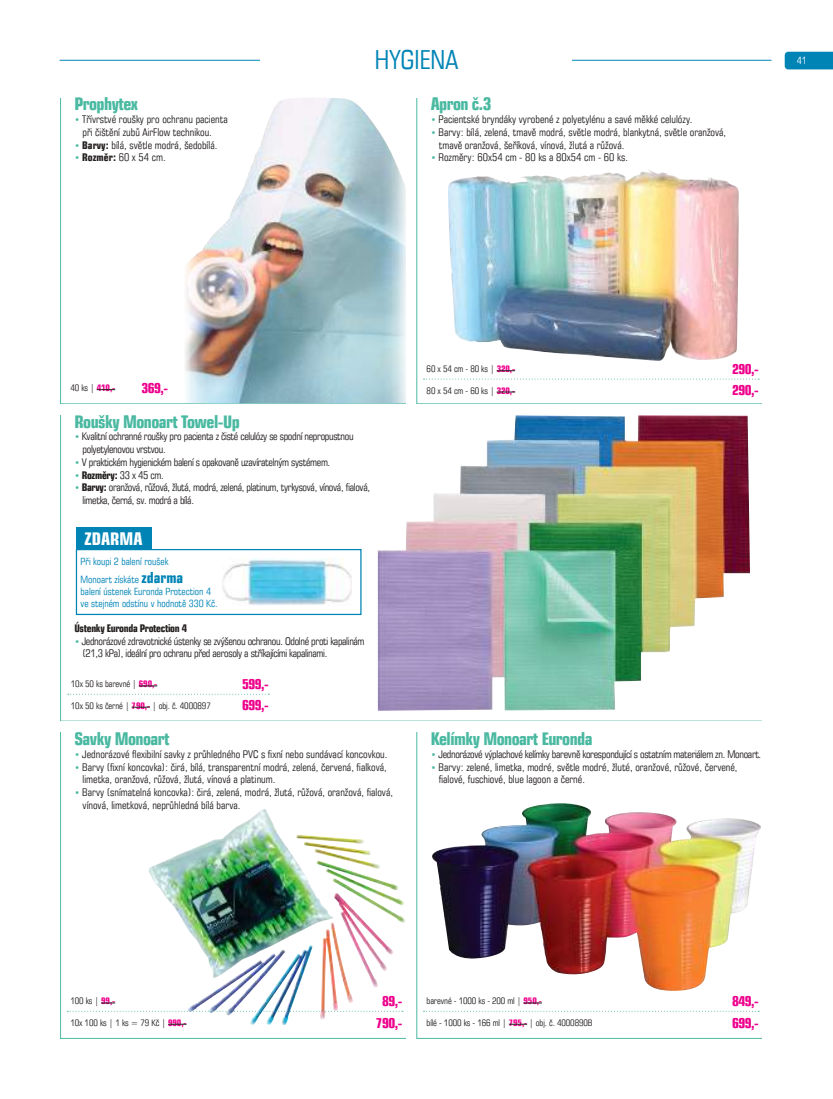
<style>
.page{position:relative;width:833px;height:1099px;background:#fff}
.page>*{position:absolute;margin:0;border:0;box-sizing:border-box;transform-origin:0 0}
.t1{font:condensed 26.25px "Square 721 AT";color:#0084b6}
.t2{font:700 condensed 17.5px "Square 721 AT";letter-spacing:-.03em;color:#4ab9a1}
.t3{font:700 condensed 17.5px "Square 721 AT";color:#fff}
.t4{font:700 condensed 13.75px "Square 721 AT";letter-spacing:-.04em;color:#ee008c}
.t5{font:condensed 10.62px/12.8px "Square 721 AT";color:#241f1f}
.t6{font:condensed 10.62px/12.8px "Square 721 AT";letter-spacing:-.03em;color:#241f1f}
.t7{font:700 condensed 10.62px "Square 721 AT";letter-spacing:-.03em;color:#241f1f}
.t8{font:condensed 10px/18px "Square 721 AT";color:#0084b6}
.t9{font:condensed 10px "Square 721 AT";color:#fff}
.t10{font:condensed 9px "Square 721 AT";letter-spacing:-.01em;color:#241f1f}
.s1{font-weight:700;font-size:9.38px;color:#4ab9a1}
.s2{font-weight:700}
.s3{font-weight:700;color:#ee008c}
.s4{font-size:9.38px;color:#4ab9a1}
.s5{font-weight:400}
.s6{font-weight:700;font-size:15px}
</style>
<div class="page">
<svg style="left:784px;top:52px;width:49px;height:17px"></svg>
<hr style="left:60px;top:60px;width:711px;height:1px;background:#0084b6">
<div style="left:260px;top:46px;width:312px;height:27px;background:#fff"></div>
<svg style="left:97px;top:389px;width:18px;height:1px"></svg>
<svg style="left:497px;top:370px;width:18px;height:1px"></svg>
<svg style="left:423px;top:378px;width:336px;height:1px"></svg>
<svg style="left:497px;top:392px;width:18px;height:1px"></svg>
<svg style="left:139px;top:685px;width:18px;height:1px"></svg>
<svg style="left:68px;top:693px;width:201px;height:1px"></svg>
<svg style="left:132px;top:707px;width:18px;height:1px"></svg>
<svg style="left:101px;top:1002px;width:14px;height:1px"></svg>
<svg style="left:67px;top:1010px;width:336px;height:1px"></svg>
<svg style="left:168px;top:1023px;width:18px;height:1px"></svg>
<svg style="left:523px;top:1002px;width:19px;height:1px"></svg>
<svg style="left:423px;top:1010px;width:336px;height:1px"></svg>
<svg style="left:509px;top:1023px;width:18px;height:1px"></svg>
<img style="left:185px;top:98px;width:221px;height:305px">
<img style="left:448px;top:170px;width:290px;height:191px">
<div style="left:76px;top:527px;width:75px;height:23px;background:#0084b6"></div>
<div style="left:76px;top:549px;width:285px;height:66px;border:1px solid #0084b6"></div>
<img style="left:223px;top:558px;width:128px;height:47px">
<img style="left:378px;top:415px;width:372px;height:295px">
<img style="left:149px;top:809px;width:185px;height:169px">
<img style="left:432px;top:803px;width:329px;height:188px">
<h2 class="t2" style="left:74px;top:93px;width:65px">Prophytex</h2>
<p class="t5" style="left:83px;top:113px;width:147px;text-indent:-8px"><span class="s1">•</span> Třívrstvé roušky pro ochranu pacienta při čištění zubů AirFlow technikou.</p>
<p class="t5" style="left:74px;top:138px;width:144px"><span class="s1">•</span> <span class="s2">Barvy:</span> bílá, světle modrá, šedobílá.</p>
<p class="t5" style="left:74px;top:151px;width:93px"><span class="s1">•</span> <span class="s2">Rozměr:</span> 60 x 54 cm.</p>
<p class="t10" style="left:70px;top:382px;width:46px">40 ks | <span class="s3">410,-</span></p>
<p class="t4" style="left:141px;top:379px;width:28px">369,-</p>
<h1 class="t1" style="left:375px;top:44px;width:85px">HYGIENA</h1>
<p class="t9" style="left:796px;top:55px;width:11px">41</p>
<h2 class="t2" style="left:431px;top:93px;width:62px">Apron č.3</h2>
<p class="t5" style="left:431px;top:113px;width:263px"><span class="s1">•</span> Pacientské bryndáky vyrobené z polyetylénu a savé měkké celulózy.</p>
<p class="t5" style="left:439px;top:126px;width:289px;text-indent:-8px"><span class="s1">•</span> Barvy: bílá, zelená, tmavě modrá, světle modrá, blankytná, světle oranžová, tmavě oranžová, šeříková, vínová, žlutá a růžová.</p>
<p class="t5" style="left:431px;top:151px;width:199px"><span class="s1">•</span> Rozměry: 60x54 cm - 80 ks a 80x54 cm - 60 ks.</p>
<p class="t10" style="left:426px;top:363px;width:90px">60 x 54 cm - 80 ks | <span class="s3">320,-</span></p>
<p class="t4" style="left:732px;top:360px;width:28px">290,-</p>
<p class="t10" style="left:426px;top:385px;width:90px">80 x 54 cm - 60 ks | <span class="s3">320,-</span></p>
<p class="t4" style="left:732px;top:382px;width:28px">290,-</p>
<h2 class="t2" style="left:74px;top:410px;width:167px">Roušky Monoart Towel-Up</h2>
<p class="t6" style="left:83px;top:430px;width:272px;text-indent:-8px"><span class="s1">•</span> Kvalitní ochranné roušky pro pacienta z čisté celulózy se spodní nepropustnou polyetylenovou vrstvou.</p>
<p class="t6" style="left:74px;top:455px;width:257px"><span class="s1">•</span> V praktickém hygienickém balení s opakovaně uzavíratelným systémem.</p>
<p class="t7" style="left:74px;top:468px;width:91px"><span class="s4">•</span> Rozměry: <span class="s5">33 x 45 cm.</span></p>
<p class="t6" style="left:83px;top:481px;width:289px;text-indent:-8px"><span class="s1">•</span> <span class="s2">Barvy:</span> oranžová, růžová, žlutá, modrá, zelená, platinum, tyrkysová, vínová, fialová, limetka, černá, sv. modrá a bílá.</p>
<h2 class="t3" style="left:85px;top:528px;width:59px">ZDARMA</h2>
<p class="t8" style="left:81px;top:552px;width:104px">Při koupi 2 balení roušek<br>Monoart získáte <span class="s6">zdarma</span></p>
<p class="t8" style="left:81px;top:585px;width:138px;line-height:12px">balení ústenek Euronda Protection 4 ve stejném odstínu v hodnotě 330 Kč.</p>
<p class="t7" style="left:74px;top:621px;width:114px">Ústenky Euronda Protection 4</p>
<p class="t6" style="left:83px;top:634px;width:283px;text-indent:-8px"><span class="s1">•</span> Jednorázové zdravotnické ústenky se zvýšenou ochranou. Odolné proti kapalinám (21,3 kPa), ideální pro ochranu před aerosoly a stříkajícími kapalinami.</p>
<p class="t10" style="left:71px;top:678px;width:88px">10x 50 ks barevné | <span class="s3">690,-</span></p>
<p class="t4" style="left:242px;top:675px;width:28px">599,-</p>
<p class="t10" style="left:71px;top:700px;width:141px">10x 50 ks černé | <span class="s3">790,-</span> | obj. č. 4000897</p>
<p class="t4" style="left:242px;top:697px;width:28px">699,-</p>
<h2 class="t2" style="left:74px;top:728px;width:97px">Savky Monoart</h2>
<p class="t5" style="left:74px;top:747px;width:314px"><span class="s1">•</span> Jednorázové flexibilní savky z průhledného PVC s fixní nebo sundávací koncovkou.</p>
<p class="t5" style="left:83px;top:760px;width:306px;text-indent:-8px"><span class="s1">•</span> Barvy (fixní koncovka): čirá, bílá, transparentní modrá, zelená, červená, fialková, limetka, oranžová, růžová, žlutá, vínová a platinum.</p>
<p class="t5" style="left:83px;top:785px;width:312px;text-indent:-8px"><span class="s1">•</span> Barvy (snímatelná koncovka): čirá, zelená, modrá, žlutá, růžová, oranžová, fialová, vínová, limetková, neprůhledná bílá barva.</p>
<h2 class="t2" style="left:431px;top:728px;width:163px">Kelímky Monoart Euronda</h2>
<p class="t6" style="left:431px;top:747px;width:332px"><span class="s1">•</span> Jednorázové výplachové kelímky barevně korespondující s ostatním materiálem zn. Monoart.</p>
<p class="t5" style="left:439px;top:760px;width:300px;text-indent:-8px"><span class="s1">•</span> Barvy: zelené, limetka, modré, světle modré, žluté, oranžové, růžové, červené, fialové, fuschiové, blue lagoon a černé.</p>
<p class="t10" style="left:70px;top:995px;width:46px">100 ks | <span class="s3">99,-</span></p>
<p class="t4" style="left:382px;top:992px;width:22px">89,-</p>
<p class="t10" style="left:70px;top:1016px;width:118px">10x 100 ks | 1 ks = 79 Kč | <span class="s3">990,-</span></p>
<p class="t4" style="left:376px;top:1014px;width:28px">790,-</p>
<p class="t10" style="left:426px;top:995px;width:117px">barevné - 1000 ks - 200 ml | <span class="s3">950,-</span></p>
<p class="t4" style="left:732px;top:992px;width:28px">849,-</p>
<p class="t10" style="left:426px;top:1016px;width:167px">bílé - 1000 ks - 166 ml | <span class="s3">795,-</span> | obj. č. 4000890B</p>
<p class="t4" style="left:732px;top:1014px;width:28px">699,-</p>
</div>
